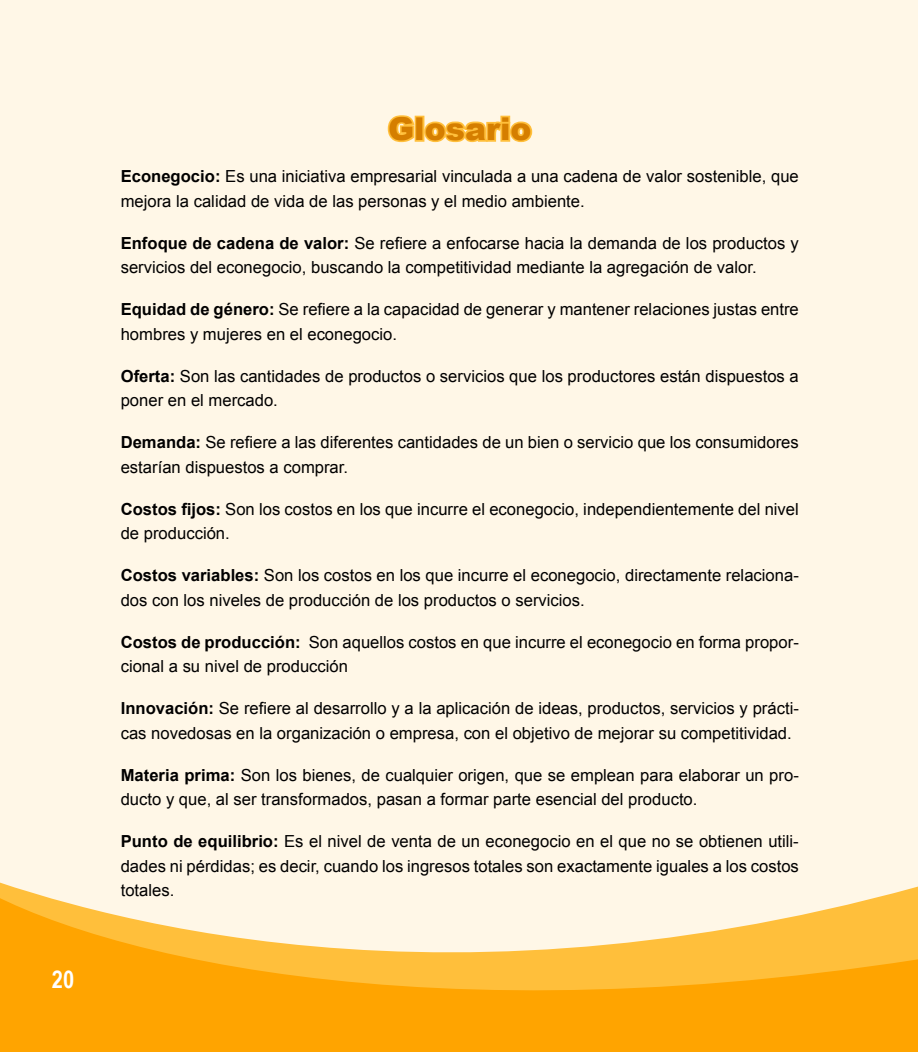
<style>
.page{position:relative;width:918px;height:1052px;background:#fff7e7}
.page>*{position:absolute;margin:0;border:0;box-sizing:border-box;transform-origin:0 0}
.t1{font:900 31.5px "Arial";color:#d57e00}
.t2{font:700 24.5px "Arial Narrow";color:#fff}
.t3{font:16.62px/24.5px "Arial";color:#000}
.s1{font-weight:700}
</style>
<div class="page">
<svg style="left:0;top:882px;width:918px;height:170px"></svg>
<svg style="left:387px;top:115px;width:29px;height:28px"></svg>
<div style="left:415px;top:116px;width:9px;height:26px;border:4px solid #ffbf3b"></div>
<svg style="left:422px;top:115px;width:111px;height:28px"></svg>
<h2 class="t2" style="left:52px;top:961px;width:24px">20</h2>
<h1 class="t1" style="left:388px;top:111px;width:145px">Glosario</h1>
<p class="t3" style="left:121px;top:164px;width:679px"><span class="s1">Econegocio:</span> Es una iniciativa empresarial vinculada a una cadena de valor sostenible, que mejora la calidad de vida de las personas y el medio ambiente.</p>
<p class="t3" style="left:121px;top:230px;width:679px"><span class="s1">Enfoque de cadena de valor:</span> Se refiere a enfocarse hacia la demanda de los productos y servicios del econegocio, buscando la competitividad mediante la agregación de valor.</p>
<p class="t3" style="left:121px;top:297px;width:679px"><span class="s1">Equidad de género:</span> Se refiere a la capacidad de generar y mantener relaciones justas entre hombres y mujeres en el econegocio.</p>
<p class="t3" style="left:121px;top:363px;width:679px"><span class="s1">Oferta:</span> Son las cantidades de productos o servicios que los productores están dispuestos a poner en el mercado.</p>
<p class="t3" style="left:121px;top:430px;width:679px"><span class="s1">Demanda:</span> Se refiere a las diferentes cantidades de un bien o servicio que los consumidores estarían dispuestos a comprar.</p>
<p class="t3" style="left:121px;top:496px;width:679px"><span class="s1">Costos fijos:</span> Son los costos en los que incurre el econegocio, independientemente del nivel de producción.</p>
<p class="t3" style="left:121px;top:563px;width:679px"><span class="s1">Costos variables:</span> Son los costos en los que incurre el econegocio, directamente relaciona&shy;dos con los niveles de producción de los productos o servicios.</p>
<p class="t3" style="left:121px;top:629px;width:679px"><span class="s1">Costos de producción:</span> Son aquellos costos en que incurre el econegocio en forma propor&shy;cional a su nivel de producción</p>
<p class="t3" style="left:121px;top:696px;width:679px"><span class="s1">Innovación:</span> Se refiere al desarrollo y a la aplicación de ideas, productos, servicios y prácti&shy;cas novedosas en la organización o empresa, con el objetivo de mejorar su competitividad.</p>
<p class="t3" style="left:121px;top:762px;width:679px"><span class="s1">Materia prima:</span> Son los bienes, de cualquier origen, que se emplean para elaborar un pro&shy;ducto y que, al ser transformados, pasan a formar parte esencial del producto.</p>
<p class="t3" style="left:121px;top:829px;width:679px;text-align:justify"><span class="s1">Punto de equilibrio:</span> Es el nivel de venta de un econegocio en el que no se obtienen utili&shy;dades ni pérdidas; es decir, cuando los ingresos totales son exactamente iguales a los costos totales.</p>
</div>
